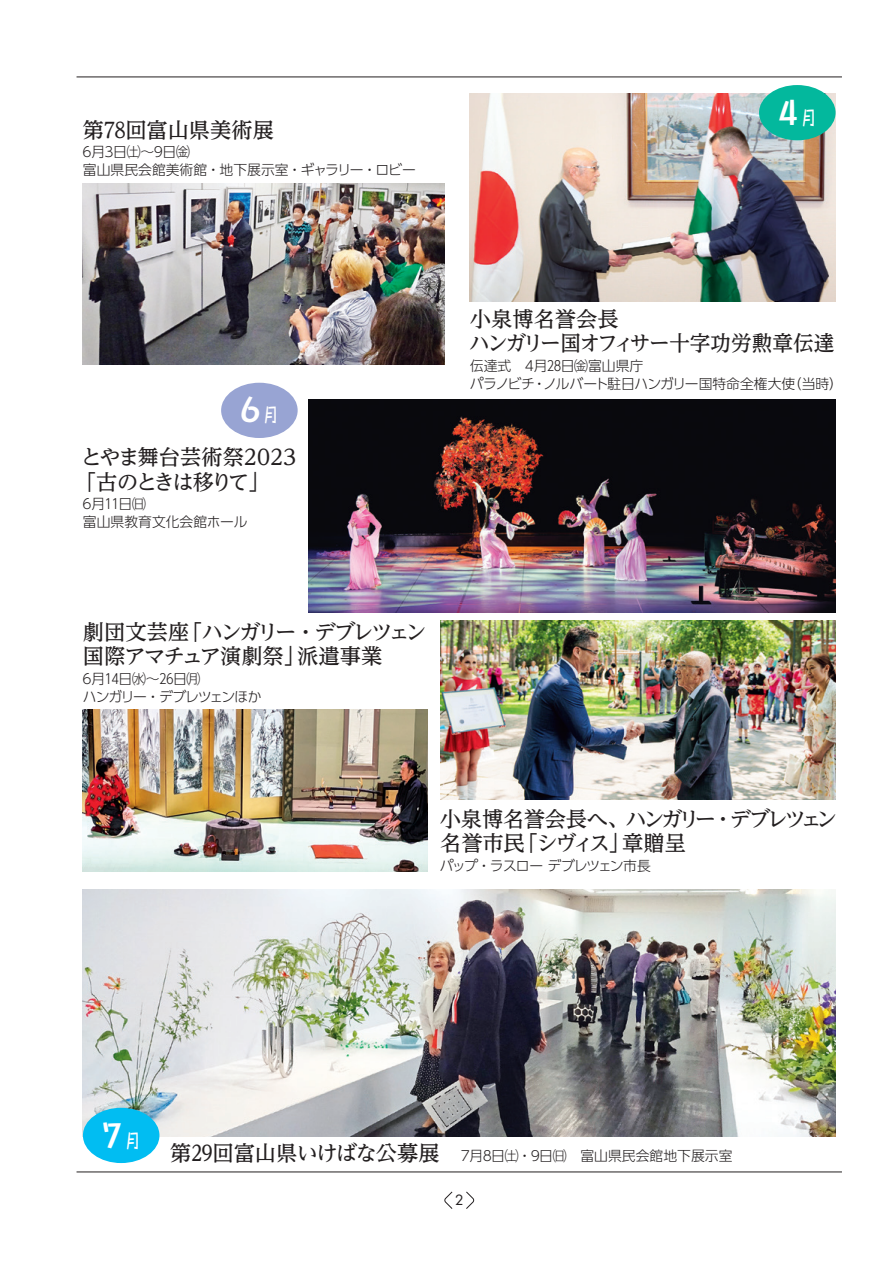
<style>
.page{position:relative;width:893px;height:1263px;background:#fff}
.page>*{position:absolute;margin:0;border:0;box-sizing:border-box;transform-origin:0 0}
.t1{font:700 31.95px "Taka Hand Std De";color:#fff;scale:1.25 1}
.t2{font:500 21.3px/24.5px "UD Reimin Pr 6";letter-spacing:-.015em;color:#231f20}
.t3{font:500 21.3px "UD Reimin Pr 6";letter-spacing:-.15em;color:#231f20}
.t4{font:500 21.3px "UD Reimin Pr 6";letter-spacing:-.045em;color:#231f20}
.t5{font:700 19.2px "Taka Hand Std De";color:#fff;scale:.75 1}
.t6{font:300 13.8px/18.1px "UD Shin Go Pr 6";color:#231f20}
.t7{font:300 13.8px "UD Shin Go Pr 6";letter-spacing:-.065em;color:#231f20}
.t8{font:300 13.8px/18.1px "UD Shin Go Pr 6";letter-spacing:-.075em;color:#231f20}
.t9{font:13.8px "Futura Std";color:#231f20}
</style>
<div class="page">
<img style="left:470px;top:94px;width:366px;height:208px">
<img style="left:83px;top:710px;width:344px;height:161px">
<img style="left:308px;top:400px;width:528px;height:212px">
<img style="left:440px;top:621px;width:396px;height:178px">
<img style="left:83px;top:890px;width:753px;height:246px">
<div style="left:759px;top:85px;width:77px;height:55px;background:#03b89d;border-radius:50%"></div>
<img style="left:83px;top:183px;width:361px;height:182px">
<div style="left:83px;top:1108px;width:76px;height:55px;background:#01bdf2;border-radius:50%"></div>
<div style="left:221px;top:383px;width:77px;height:55px;background:#98a4d3;border-radius:50%"></div>
<hr style="left:77px;top:1171px;width:765px;height:1px;background:#231f20">
<svg style="left:466px;top:1191px;width:8px;height:18px"></svg>
<svg style="left:444px;top:1191px;width:9px;height:18px"></svg>
<hr style="left:77px;top:77px;width:765px;height:1px;background:#231f20">
<h2 class="t2" style="left:83px;top:117px;width:193px">第78回富山県美術展</h2>
<p class="t6" style="left:162px;top:142px;width:29px">日㈮</p>
<p class="t6" style="left:113px;top:142px;width:43px">日㈯～</p>
<p class="t6" style="left:91px;top:142px;width:15px">月</p>
<p class="t6" style="left:80px;top:142px;width:337px">６<br>富山県民会館美術館・地下展示室・ギャラリー・ロビー</p>
<p class="t6" style="left:102px;top:142px;width:15px">３</p>
<p class="t6" style="left:152px;top:142px;width:15px">９</p>
<h1 class="t1" style="left:778px;top:90px;width:17px">4</h1>
<h3 class="t5" style="left:802px;top:104px;width:21px">月</h3>
<h1 class="t1" style="left:240px;top:388px;width:17px">6</h1>
<h3 class="t5" style="left:264px;top:402px;width:21px">月</h3>
<h2 class="t2" style="left:75px;top:444px;width:223px">とやま舞台芸術祭2023「古のときは移りて「</h2>
<p class="t6" style="left:91px;top:494px;width:56px">月11日㈰</p>
<p class="t6" style="left:80px;top:494px;width:169px">６<br>富山県教育文化会館ホール</p>
<h2 class="t3" style="left:181px;top:614px;width:247px">「ハンガリー・デブレツェン</h2>
<h2 class="t2" style="left:83px;top:619px;width:108px">劇団文芸座</h2>
<h2 class="t4" style="left:83px;top:639px;width:224px">国際アマチュア演劇祭」</h2>
<p class="t6" style="left:91px;top:669px;width:110px">月14日㈬～26日㈪</p>
<h2 class="t2" style="left:297px;top:643px;width:87px">派遣事業</h2>
<p class="t8" style="left:80px;top:669px;width:183px">６<br>ハンガリー・デブレツェンほか</p>
<h2 class="t2" style="left:469px;top:306px;width:366px">小泉博名誉会長<br>ハンガリー国オフィサー十字功労勲章伝達</h2>
<p class="t6" style="left:534px;top:356px;width:111px">月28日㈮富山県庁</p>
<p class="t6" style="left:470px;top:356px;width:57px">伝達式　</p>
<p class="t6" style="left:522px;top:356px;width:15px">４</p>
<p class="t6" style="left:470px;top:374px;width:67px">パラノビチ</p>
<p class="t6" style="left:543px;top:374px;width:254px">ノルバート駐日ハンガリー国特命全権大使</p>
<p class="t6" style="left:788px;top:374px;width:57px">（当時(</p>
<p class="t6" style="left:533px;top:374px;width:15px">・</p>
<h2 class="t2" style="left:730px;top:806px;width:109px">デブレツェン</h2>
<h2 class="t2" style="left:622px;top:806px;width:95px;text-indent:-182px">小泉博名誉会長へ、ハンガリー章贈呈</h2>
<h2 class="t2" style="left:712px;top:806px;width:23px">・</h2>
<h2 class="t2" style="left:517px;top:830px;width:115px">「シヴィス」</h2>
<h2 class="t2" style="left:440px;top:830px;width:86px">名誉市民</h2>
<p class="t7" style="left:440px;top:854px;width:212px">パップ・ラスローデブレツェン市長</p>
<h1 class="t1" style="left:102px;top:1113px;width:17px">7</h1>
<h3 class="t5" style="left:126px;top:1127px;width:21px">月</h3>
<h2 class="t2" style="left:170px;top:1140px;width:292px">第29回富山県いけばな公募展　</h2>
<p class="t6" style="left:491px;top:1146px;width:42px">日㈯・</p>
<p class="t6" style="left:539px;top:1146px;width:195px">日㈰　富山県民会館地下展示室</p>
<p class="t6" style="left:469px;top:1146px;width:15px">月</p>
<p class="t6" style="left:480px;top:1146px;width:15px">８</p>
<p class="t6" style="left:528px;top:1146px;width:15px">９</p>
<p class="t6" style="left:458px;top:1146px;width:15px">７</p>
<p class="t9" style="left:455px;top:1191px;width:10px">2</p>
</div>
